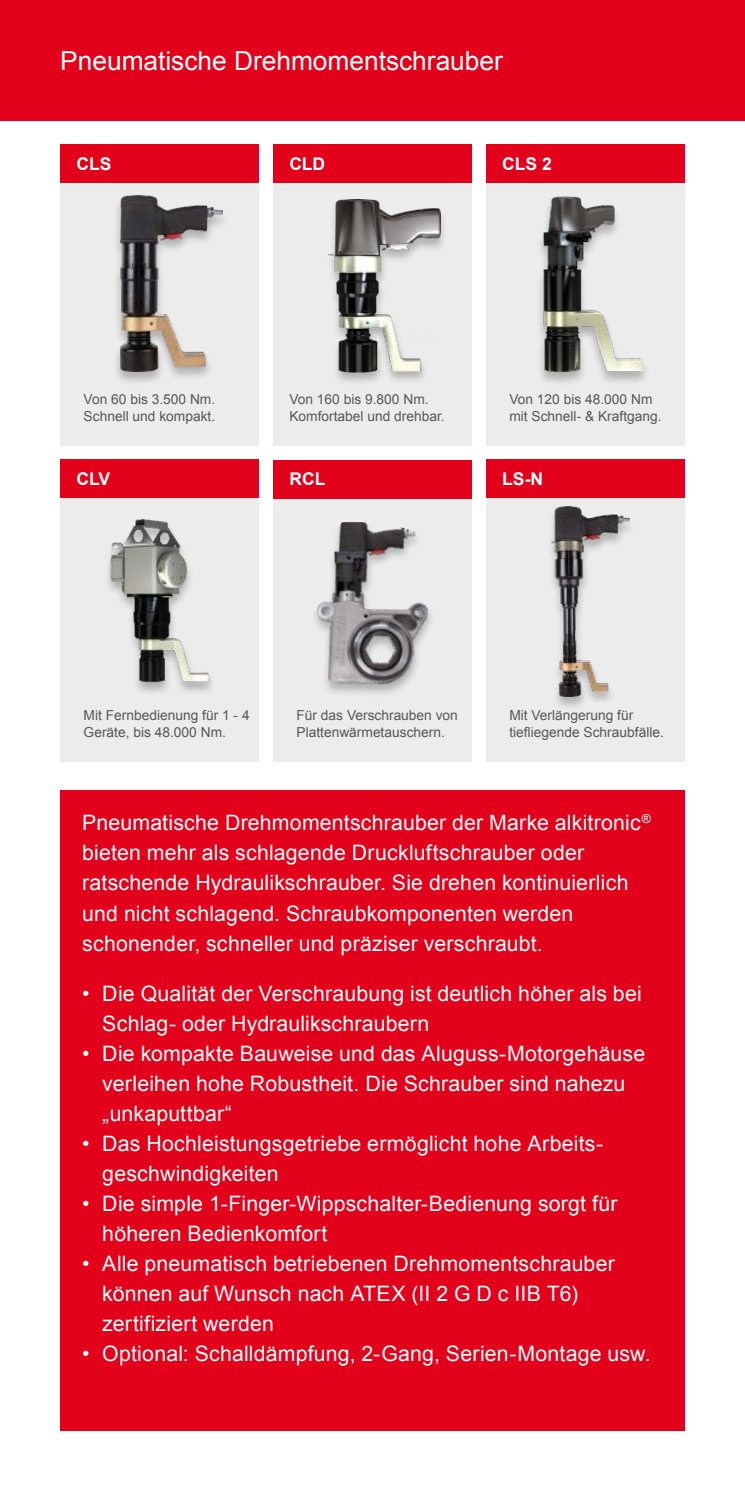
<style>
.page{position:relative;width:745px;height:1489px;background:#fff}
.page>*{position:absolute;margin:0;border:0;box-sizing:border-box;transform-origin:0 0}
.t1{font:26.25px "Arial";color:#fff}
.t2{font:21.25px/30px "Arial";letter-spacing:.01em;color:#fff}
.t3{font:700 17.5px "Arial";color:#fff}
.t4{font:13.75px/16.5px "Arial";color:#575759}
</style>
<div class="page">
<div style="left:0;top:0;width:744px;height:121px;background:#e2001a"></div>
<div style="left:60px;top:790px;width:624px;height:640px;background:#e2001a"></div>
<div style="left:60px;top:459px;width:199px;height:40px;background:#e2001a"></div>
<div style="left:60px;top:498px;width:199px;height:263px;background:#ececed"></div>
<div style="left:60px;top:144px;width:199px;height:41px;background:#e2001a"></div>
<div style="left:60px;top:183px;width:199px;height:262px;background:#ececed"></div>
<div style="left:273px;top:144px;width:198px;height:41px;background:#e2001a"></div>
<div style="left:273px;top:183px;width:198px;height:262px;background:#ececed"></div>
<div style="left:485px;top:459px;width:199px;height:40px;background:#e2001a"></div>
<div style="left:485px;top:498px;width:199px;height:263px;background:#ececed"></div>
<div style="left:485px;top:144px;width:199px;height:41px;background:#e2001a"></div>
<div style="left:485px;top:183px;width:199px;height:262px;background:#ececed"></div>
<div style="left:273px;top:460px;width:198px;height:40px;background:#e2001a"></div>
<div style="left:273px;top:499px;width:198px;height:262px;background:#ececed"></div>
<div style="left:322px;top:199px;width:124px;height:187px;background:#000;opacity:.25"></div>
<img style="left:328px;top:199px;width:112px;height:175px">
<div style="left:536px;top:196px;width:113px;height:190px;background:#000;opacity:.25"></div>
<img style="left:541px;top:196px;width:103px;height:177px">
<div style="left:103px;top:519px;width:113px;height:177px;background:#000;opacity:.25"></div>
<img style="left:110px;top:519px;width:99px;height:164px">
<div style="left:544px;top:506px;width:93px;height:205px;background:#000;opacity:.25"></div>
<img style="left:551px;top:506px;width:78px;height:190px">
<div style="left:310px;top:521px;width:125px;height:176px;background:#000;opacity:.25"></div>
<img style="left:317px;top:522px;width:110px;height:167px">
<div style="left:113px;top:195px;width:117px;height:191px;background:#000;opacity:.25"></div>
<img style="left:120px;top:196px;width:103px;height:175px">
<p class="t1" style="left:60px;top:43px;width:444px">Pneumatische Drehmomentschrauber</p>
<p class="t3" style="left:76px;top:152px;width:37px">CLS</p>
<p class="t3" style="left:289px;top:152px;width:37px">CLD</p>
<p class="t3" style="left:502px;top:152px;width:51px">CLS 2</p>
<p class="t4" style="left:84px;top:391px;width:133px">Von 60 bis 3.500 Nm.<br>Schnell und kompakt.</p>
<p class="t4" style="left:289px;top:391px;width:157px">Von 160 bis 9.800 Nm.<br>Komfortabel und drehbar.</p>
<p class="t4" style="left:509px;top:391px;width:154px">Von 120 bis 48.000 Nm mit Schnell- &amp; Kraftgang.</p>
<p class="t3" style="left:76px;top:467px;width:35px">CLV</p>
<p class="t3" style="left:289px;top:467px;width:37px">RCL</p>
<p class="t3" style="left:502px;top:467px;width:42px">LS-N</p>
<p class="t4" style="left:84px;top:707px;width:167px">Mit Fernbedienung für 1 - 4<br>Geräte, bis 48.000 Nm.</p>
<p class="t4" style="left:509px;top:707px;width:156px">Mit Verlängerung für tiefliegende Schraubfälle.</p>
<p class="t4" style="left:296px;top:707px;width:163px">Für das Verschrauben von<br>Plattenwärmetauschern.</p>
<p class="t2" style="left:82px;top:808px;width:569px">Pneumatische Drehmomentschrauber der Marke alkitronic<sup>® </sup>bieten mehr als schlagende Druckluftschrauber oder ratschende Hydraulikschrauber. Sie drehen kontinuierlich und nicht schlagend. Schraubkomponenten werden schonender, schneller und präziser verschraubt.</p>
<p class="t2" style="left:102px;top:978px;width:540px;text-indent:-20px">• Die Qualität der Verschraubung ist deutlich höher als bei<br>Schlag- oder Hydraulikschraubern</p>
<p class="t2" style="left:102px;top:1038px;width:544px;text-indent:-20px">• Die kompakte Bauweise und das Aluguss-Motorgehäuse verleihen hohe Robustheit. Die Schrauber sind nahezu „unkaputtbar“</p>
<p class="t2" style="left:102px;top:1128px;width:502px;text-indent:-20px">• Das Hochleistungsgetriebe ermöglicht hohe Arbeits&shy;geschwindigkeiten</p>
<p class="t2" style="left:102px;top:1188px;width:516px;text-indent:-20px">• Die simple 1-Finger-Wippschalter-Bedienung sorgt für höheren Bedienkomfort</p>
<p class="t2" style="left:102px;top:1248px;width:513px;text-indent:-20px">• Alle pneumatisch betriebenen Drehmomentschrauber können auf Wunsch nach ATEX (II 2 G D c IIB T6) zertifiziert werden</p>
<p class="t2" style="left:82px;top:1338px;width:569px">• Optional: Schalldämpfung, 2-Gang, Serien-Montage usw.</p>
</div>
